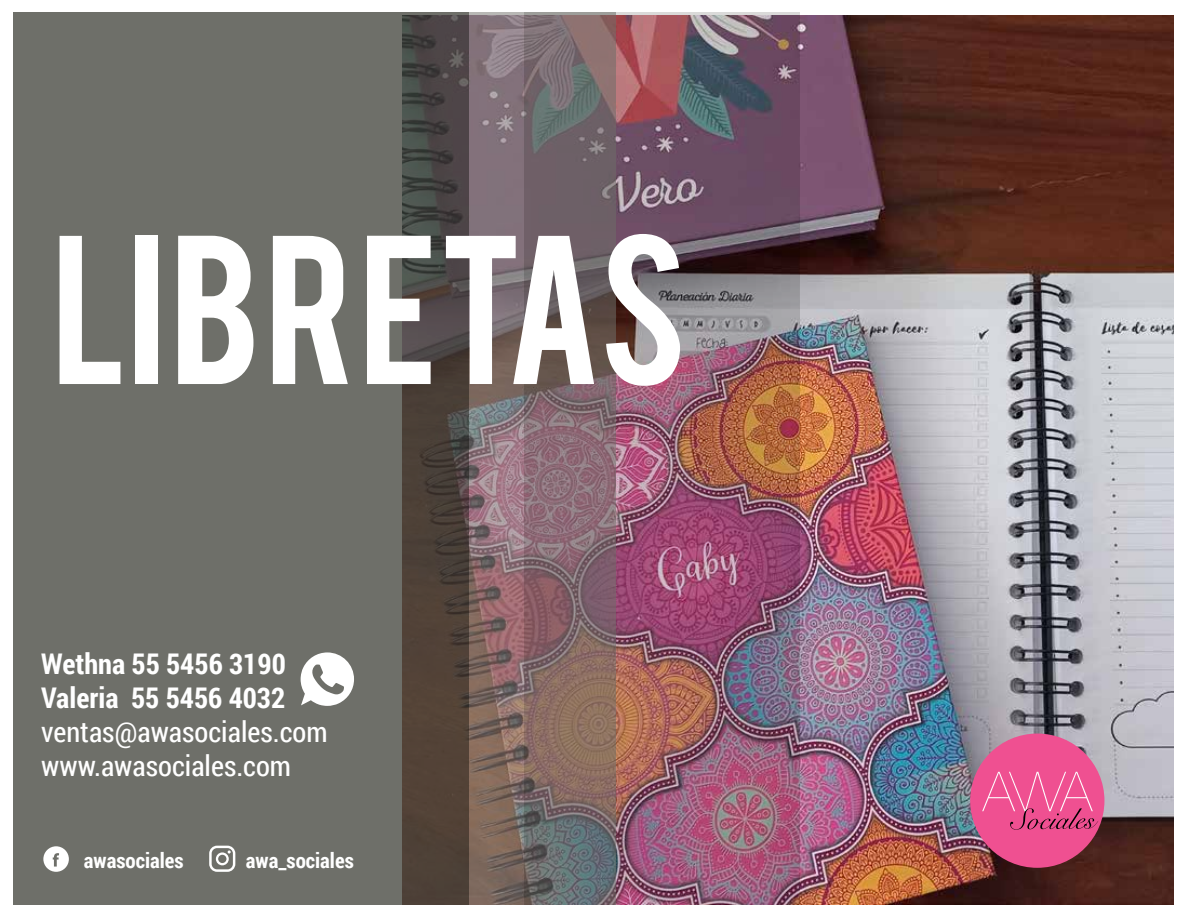
<style>
.page{position:relative;width:1188px;height:918px;background:#fff}
.page>*{position:absolute;margin:0;border:0;box-sizing:border-box;transform-origin:0 0}
.t1{font:166.5px "Bebas";color:#fff}
.t2{font:28.5px/34.2px "Roboto Condensed";color:#fff}
.t3{font:700 28.5px/34.2px "Roboto Condensed";color:#fff}
.t4{font:700 21px "Roboto Condensed";color:#fff}
</style>
<div class="page">
<img style="left:800px;top:16px;width:374px;height:888px">
<svg style="left:469px;top:13px;width:56px;height:892px"></svg>
<img style="left:525px;top:13px;width:275px;height:892px">
<svg style="left:13px;top:13px;width:456px;height:892px;fill:#6e6f69"></svg>
<div style="left:970px;top:734px;width:134px;height:134px;background:#ef5091;border-radius:50%"></div>
<svg style="left:982px;top:772px;width:116px;height:58px"></svg>
<svg style="left:301px;top:652px;width:53px;height:54px"></svg>
<svg style="left:43px;top:846px;width:26px;height:26px"></svg>
<svg style="left:209px;top:846px;width:26px;height:26px"></svg>
<h1 class="t1" style="left:52px;top:189px;width:637px">LIBRETAS</h1>
<p class="t3" style="left:41px;top:645px;width:246px">Wethna 55 5456 3190<br>Valeria 55 5456 4032</p>
<p class="t2" style="left:41px;top:714px;width:288px">ventas@awasociales.com www.awasociales.com</p>
<p class="t4" style="left:84px;top:846px;width:101px">awasociales</p>
<p class="t4" style="left:246px;top:846px;width:109px">awa_sociales</p>
</div>
